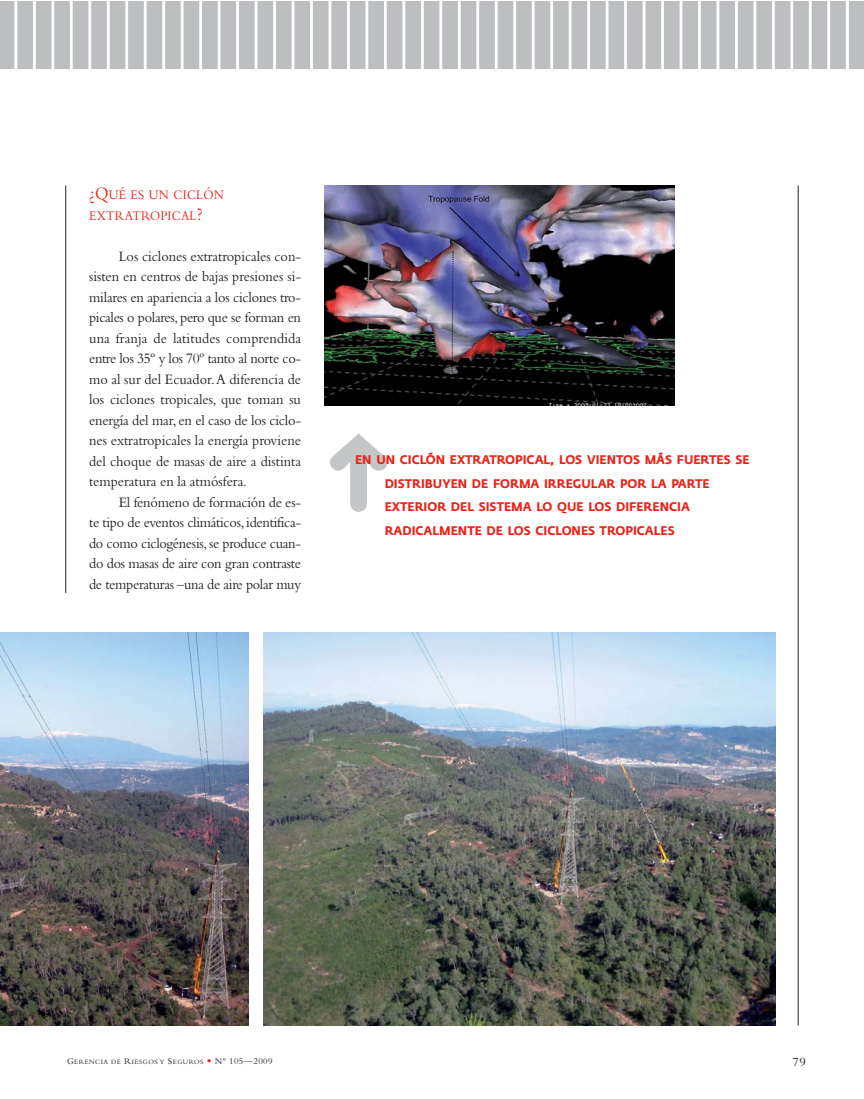
<style>
.page{position:relative;width:864px;height:1099px;background:#fff}
.page>*{position:absolute;margin:0;border:0;box-sizing:border-box;transform-origin:0 0}
.t1{font:15px/20.5px "Bembo";letter-spacing:-.01em;color:#231f20;text-align:justify;scale:.95 1}
.t2{font:13.65px/20.5px "Bembo";letter-spacing:.02em;color:#e92317;scale:.9 1}
.t3{font:13.05px "Bembo";color:#231f20}
.t4{font:700 12.45px/23.5px "Fedra Sans";color:#e92317;scale:.95 1}
.t5{font:6.9px "Bembo";letter-spacing:.065em;color:#231f20}
.s1{font-size:18.3px}
.s2{font-size:9.15px}
.s3{font-family:"Goudy";font-size:9.15px;color:#e92317}
</style>
<div class="page">
<hr style="left:65px;top:186px;width:1px;height:407px;background:#231f20">
<hr style="left:798px;top:186px;width:1px;height:839px;background:#231f20">
<div style="left:0;top:1px;width:14px;height:68px;background:#bdbec0"></div>
<div style="left:17px;top:1px;width:16px;height:68px;background:#bdbec0"></div>
<div style="left:36px;top:1px;width:15px;height:68px;background:#bdbec0"></div>
<div style="left:54px;top:1px;width:16px;height:68px;background:#bdbec0"></div>
<div style="left:73px;top:1px;width:15px;height:68px;background:#bdbec0"></div>
<div style="left:91px;top:1px;width:16px;height:68px;background:#bdbec0"></div>
<div style="left:110px;top:1px;width:15px;height:68px;background:#bdbec0"></div>
<div style="left:128px;top:1px;width:16px;height:68px;background:#bdbec0"></div>
<div style="left:147px;top:1px;width:15px;height:68px;background:#bdbec0"></div>
<div style="left:165px;top:1px;width:16px;height:68px;background:#bdbec0"></div>
<div style="left:184px;top:1px;width:15px;height:68px;background:#bdbec0"></div>
<div style="left:202px;top:1px;width:16px;height:68px;background:#bdbec0"></div>
<div style="left:221px;top:1px;width:15px;height:68px;background:#bdbec0"></div>
<div style="left:239px;top:1px;width:16px;height:68px;background:#bdbec0"></div>
<div style="left:257px;top:1px;width:16px;height:68px;background:#bdbec0"></div>
<div style="left:276px;top:1px;width:16px;height:68px;background:#bdbec0"></div>
<div style="left:294px;top:1px;width:16px;height:68px;background:#bdbec0"></div>
<div style="left:313px;top:1px;width:16px;height:68px;background:#bdbec0"></div>
<div style="left:331px;top:1px;width:16px;height:68px;background:#bdbec0"></div>
<div style="left:350px;top:1px;width:16px;height:68px;background:#bdbec0"></div>
<div style="left:368px;top:1px;width:16px;height:68px;background:#bdbec0"></div>
<div style="left:387px;top:1px;width:15px;height:68px;background:#bdbec0"></div>
<div style="left:405px;top:1px;width:16px;height:68px;background:#bdbec0"></div>
<div style="left:424px;top:1px;width:15px;height:68px;background:#bdbec0"></div>
<div style="left:442px;top:1px;width:16px;height:68px;background:#bdbec0"></div>
<div style="left:461px;top:1px;width:15px;height:68px;background:#bdbec0"></div>
<div style="left:479px;top:1px;width:16px;height:68px;background:#bdbec0"></div>
<div style="left:498px;top:1px;width:15px;height:68px;background:#bdbec0"></div>
<div style="left:516px;top:1px;width:16px;height:68px;background:#bdbec0"></div>
<div style="left:535px;top:1px;width:15px;height:68px;background:#bdbec0"></div>
<div style="left:553px;top:1px;width:16px;height:68px;background:#bdbec0"></div>
<div style="left:572px;top:1px;width:15px;height:68px;background:#bdbec0"></div>
<div style="left:590px;top:1px;width:16px;height:68px;background:#bdbec0"></div>
<div style="left:609px;top:1px;width:15px;height:68px;background:#bdbec0"></div>
<div style="left:627px;top:1px;width:16px;height:68px;background:#bdbec0"></div>
<div style="left:645px;top:1px;width:16px;height:68px;background:#bdbec0"></div>
<div style="left:664px;top:1px;width:16px;height:68px;background:#bdbec0"></div>
<div style="left:682px;top:1px;width:16px;height:68px;background:#bdbec0"></div>
<div style="left:701px;top:1px;width:16px;height:68px;background:#bdbec0"></div>
<div style="left:719px;top:1px;width:16px;height:68px;background:#bdbec0"></div>
<div style="left:738px;top:1px;width:15px;height:68px;background:#bdbec0"></div>
<div style="left:775px;top:1px;width:15px;height:68px;background:#bdbec0"></div>
<div style="left:756px;top:1px;width:16px;height:68px;background:#bdbec0"></div>
<div style="left:793px;top:1px;width:16px;height:68px;background:#bdbec0"></div>
<div style="left:830px;top:1px;width:16px;height:68px;background:#bdbec0"></div>
<div style="left:849px;top:1px;width:15px;height:68px;background:#bdbec0"></div>
<div style="left:812px;top:1px;width:15px;height:68px;background:#bdbec0"></div>
<img style="left:324px;top:186px;width:350px;height:219px">
<img style="left:0;top:632px;width:248px;height:393px">
<img style="left:263px;top:632px;width:512px;height:393px">
<p class="t2" style="left:89px;top:186px;width:151px"><span class="s1">¿Q</span>UÉ ES UN CICLÓN<br>EXTRATROPICAL<span class="s1">?</span></p>
<p class="t1" style="left:89px;top:247px;width:225px;text-indent:30px">Los ciclones extratropicales con&shy;sisten en centros de bajas presiones si&shy;milares en apariencia a los ciclones tro&shy;picales o polares,pero que se forman en una franja de latitudes comprendida entre los 35º y los 70º tanto al norte co&shy;mo al sur del Ecuador.A diferencia de los ciclones tropicales, que toman su energía del mar,en el caso de los ciclo&shy;nes extratropicales la energía proviene del choque de masas de aire a distinta temperatura en la atmósfera.</p>
<p class="t1" style="left:89px;top:493px;width:225px;text-indent:30px">El fenómeno de formación de es&shy;te tipo de eventos climáticos,identifica&shy;do como ciclogénesis,se produce cuan&shy;do dos masas de aire con gran contraste de temperaturas –una de aire polar muy</p>
<p class="t4" style="left:385px;top:449px;width:386px;text-indent:-30px">EN UN CICLÓN EXTRATROPICAL, LOS VIENTOS MÁS FUERTES SE DISTRIBUYEN DE FORMA IRREGULAR POR LA PARTE EXTERIOR DEL SISTEMA LO QUE LOS DIFERENCIA RADICALMENTE DE LOS CICLONES TROPICALES</p>
<p class="t5" style="left:67px;top:1059px;width:207px"><span class="s2">G</span>ERENCIA DE <span class="s2">R</span>IESGOS Y <span class="s2">S</span>EGUROS <span class="s3">•</span> <span class="s2">Nº 105—2009</span></p>
<p class="t3" style="left:793px;top:1057px;width:15px">79</p>
</div>
